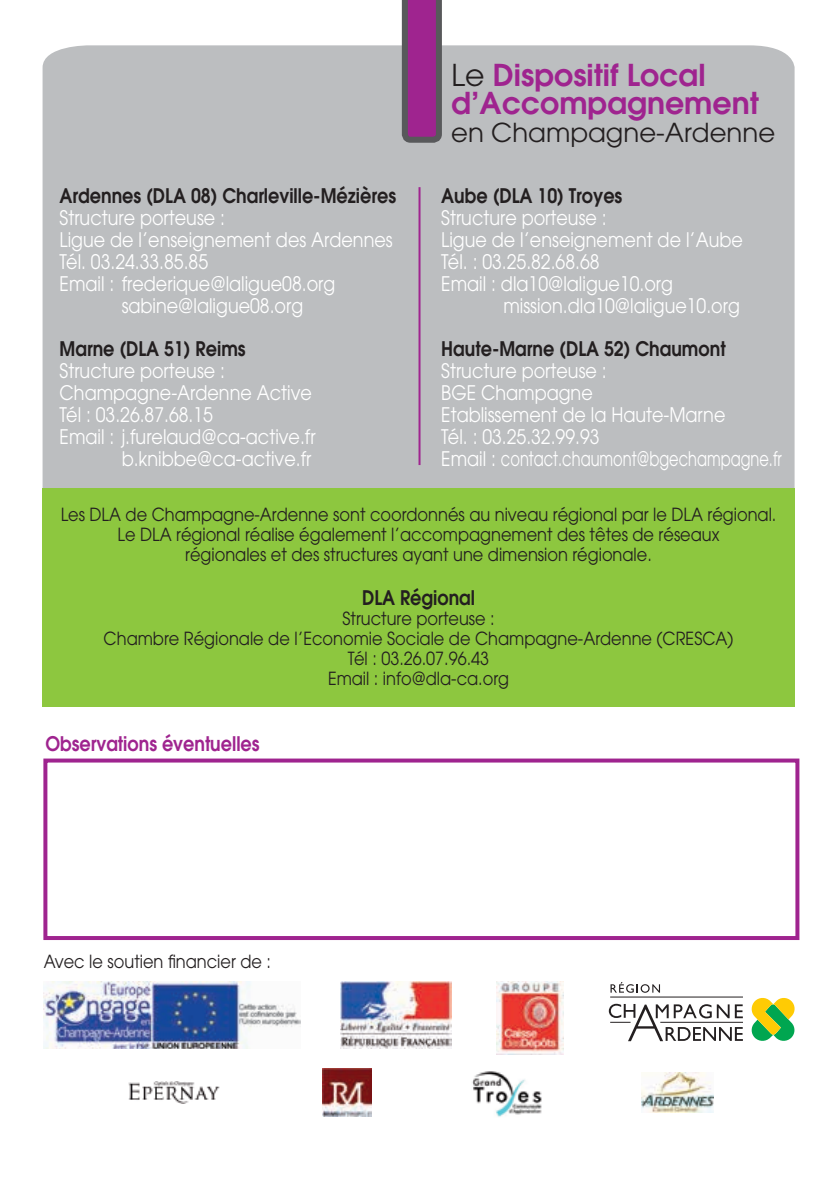
<style>
.page{position:relative;width:840px;height:1191px;background:#fff}
.page>*{position:absolute;margin:0;border:0;box-sizing:border-box;transform-origin:0 0}
.t1{font:600 30px/28px "Avant Garde";color:#9f248f}
.t2{font:26px "Avant Garde";color:#231f20}
.t3{font:20px/22px "Avant Garde";color:#fff;scale:.88 1}
.t4{font:600 20px "Avant Garde";color:#231f20;scale:.88 1}
.t5{font:600 20px "Avant Garde";color:#9f248f;scale:.88 1}
.t6{font:18px/20px "Avant Garde";color:#231f20;text-align:center;scale:.9 1}
.s1{font-weight:400;color:#231f20}
</style>
<div class="page">
<div style="left:43px;top:758px;width:756px;height:182px;border:4px solid #9f248f"></div>
<div style="left:43px;top:45px;width:751px;height:443px;background:#bcbec0"></div>
<div style="left:43px;top:488px;width:751px;height:218px;background:#8dc73f"></div>
<hr style="left:418px;top:187px;width:2px;height:278px;background:#9f248f">
<svg style="left:401px;top:0;width:40px;height:143px;background:#8a3881"></svg>
<img style="left:340px;top:982px;width:111px;height:66px">
<img style="left:496px;top:982px;width:67px;height:72px">
<img style="left:128px;top:1081px;width:92px;height:23px">
<img style="left:472px;top:1071px;width:70px;height:46px">
<img style="left:322px;top:1068px;width:49px;height:49px">
<img style="left:641px;top:1072px;width:71px;height:40px">
<img style="left:43px;top:982px;width:257px;height:66px">
<svg style="left:751px;top:998px;width:44px;height:43px;background:#97c54f"></svg>
<svg style="left:610px;top:982px;width:49px;height:10px"></svg>
<hr style="left:610px;top:996px;width:132px;height:1px;background:#231f20">
<svg style="left:608px;top:1003px;width:134px;height:38px"></svg>
<hr style="left:660px;top:1022px;width:82px;height:1px;background:#231f20">
<p class="t4" style="left:60px;top:183px;width:383px">Ardennes (DLA 08) Charleville-Mézières</p>
<p class="t3" style="left:60px;top:207px;width:189px">Structure porteuse :</p>
<p class="t3" style="left:60px;top:229px;width:380px">Ligue de l’enseignement des Ardennes</p>
<p class="t3" style="left:60px;top:251px;width:170px">Tél. 03.24.33.85.85</p>
<p class="t3" style="left:60px;top:273px;width:315px">Email : frederique@laligue08.org</p>
<p class="t3" style="left:122px;top:295px;width:208px">sabine@laligue08.org</p>
<p class="t4" style="left:60px;top:336px;width:213px">Marne (DLA 51) Reims</p>
<p class="t3" style="left:60px;top:360px;width:189px">Structure porteuse :</p>
<p class="t3" style="left:60px;top:382px;width:288px">Champagne-Ardenne Active</p>
<p class="t3" style="left:60px;top:404px;width:176px">Tél : 03.26.87.68.15</p>
<p class="t3" style="left:60px;top:426px;width:292px">Email : j.furelaud@ca-active.fr</p>
<p class="t3" style="left:122px;top:448px;width:217px">b.knibbe@ca-active.fr</p>
<h1 class="t1" style="left:451px;top:61px;width:309px"><span class="s1">Le</span> Dispositif Local d’Accompagnement</h1>
<h2 class="t2" style="left:451px;top:118px;width:325px">en Champagne-Ardenne</h2>
<p class="t4" style="left:441px;top:183px;width:207px">Aube (DLA 10) Troyes</p>
<p class="t3" style="left:441px;top:207px;width:344px">Structure porteuse :<br>Ligue de l’enseignement de l’Aube<br>Tél. : 03.25.82.68.68<br>Email : dla10@laligue10.org</p>
<p class="t3" style="left:503px;top:295px;width:270px">mission.dla10@laligue10.org</p>
<p class="t4" style="left:441px;top:336px;width:324px">Haute-Marne (DLA 52) Chaumont</p>
<p class="t3" style="left:441px;top:360px;width:388px">Structure porteuse :<br>BGE Champagne<br>Etablissement de la Haute-Marne<br>Tél. : 03.25.32.99.93<br>Email : contact.chaumont@bgechampagne.fr</p>
<p class="t6" style="left:61px;top:504px;width:796px">Les DLA de Champagne-Ardenne sont coordonnés au niveau régional par le DLA régional.<br>Le DLA régional réalise également l’accompagnement des têtes de réseaux<br>régionales et des structures ayant une dimension régionale.</p>
<p class="t4" style="left:362px;top:584px;width:130px">DLA Régional</p>
<p class="t6" style="left:103px;top:608px;width:701px">Structure porteuse :<br>Chambre Régionale de l’Economie Sociale de Champagne-Ardenne (CRESCA)<br>Tél : 03.26.07.96.43<br>Email : info@dla-ca.org</p>
<p class="t5" style="left:45px;top:730px;width:245px">Observations éventuelles</p>
<p class="t6" style="left:44px;top:951px;width:254px">Avec le soutien financier de :</p>
</div>
